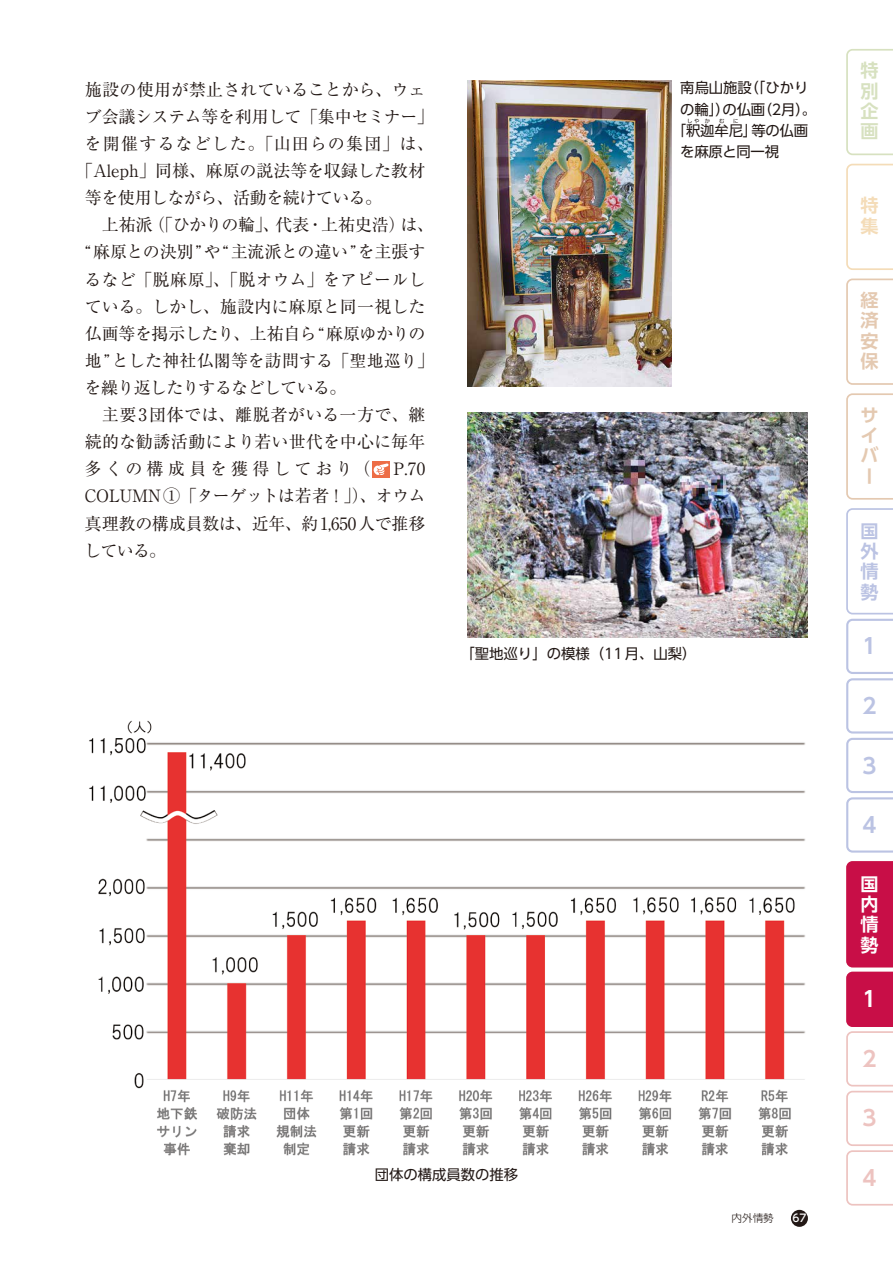
<style>
.page{position:relative;width:893px;height:1263px;background:#fff}
.page>*{position:absolute;margin:0;border:0;box-sizing:border-box;transform-origin:0 0}
.t1{font:700 21.3px "UD Shin Go Pr 6 N De";color:#bbc3e3}
.t2{font:700 21.3px "UD Shin Go Pr 6 N De";color:#edc3c0}
.t3{font:700 21.3px "UD Shin Go Pr 6 N De";color:#fff}
.t4{font:700 18px/20.4px "UD Shin Go Pr 6 N De";color:#e4c9b1;text-align:justify}
.t5{font:700 18px/20.4px "UD Shin Go Pr 6 N De";color:#bbc3e3;text-align:justify}
.t6{font:700 18px/20.4px "UD Shin Go Pr 6 N De";color:#d7e1c0;text-align:justify}
.t7{font:700 18px/20.4px "UD Shin Go Pr 6 N De";color:#fff;text-align:justify}
.t8{font:700 18px/20.4px "UD Shin Go Pr 6 N De";color:#f4dcb8}
.t9{font:16.95px/27.2px "Ryumin Pr 6 N";letter-spacing:-.005em;color:#221815;text-align:justify}
.t10{font:16.95px "Ryumin Pr 6 N";letter-spacing:-.03em;color:#221815}
.t11{font:16.95px "Ryumin Pr 6 N";letter-spacing:.07em;color:#221815}
.t12{font:16.95px "Ryumin Pr 6 N";letter-spacing:.03em;color:#221815}
.t13{font:16.95px "Ryumin Pr 6 N";letter-spacing:-.04em;color:#221815}
.t14{font:16.95px "Ryumin Pr 6 N";letter-spacing:.235em;color:#221815}
.t15{font:14.4px/21.3px "UD Shin Go Pr 6 N";color:#221815;text-align:center}
.t16{font:300 10.65px "UD Shin Go Pr 6 N";color:#221815}
.t17{font:500 10.65px "UD Shin Go Pr 6 N";color:#fff}
.t18{font:5.25px "UD Shin Go Pr 6 N";color:#221815}
</style>
<div class="page">
<div style="left:373px;top:461px;width:17px;height:16px;background:#ed6d46"></div>
<svg style="left:372px;top:463px;width:17px;height:12px"></svg>
<img style="left:468px;top:412px;width:340px;height:226px">
<img style="left:468px;top:81px;width:204px;height:306px">
<img style="left:89px;top:720px;width:717px;height:436px">
<svg style="left:846px;top:508px;width:47px;height:345px"></svg>
<svg style="left:846px;top:49px;width:47px;height:107px"></svg>
<svg style="left:846px;top:163px;width:47px;height:107px"></svg>
<svg style="left:846px;top:278px;width:47px;height:107px"></svg>
<svg style="left:846px;top:393px;width:47px;height:107px"></svg>
<div style="left:791px;top:1210px;width:17px;height:17px;background:#221815;border-radius:50%"></div>
<svg style="left:846px;top:861px;width:47px;height:345px"></svg>
<p class="t9" style="left:85px;top:75px;width:342px">施設の使用が禁止されていることから、ウェ</p>
<p class="t9" style="left:85px;top:102px;width:351px">ブ会議システム等を利用して「集中セミナー」</p>
<p class="t11" style="left:85px;top:130px;width:351px">を開催するなどした。「山田らの集団」は、</p>
<p class="t9" style="left:76px;top:156px;width:351px">「Aleph」同様、麻原の説法等を収録した教材</p>
<p class="t10" style="left:85px;top:185px;width:299px">等を使用しながら、活動を続けている。</p>
<p class="t9" style="left:102px;top:210px;width:334px">上祐派（「ひかりの輪」、代表・上祐史浩）は、</p>
<p class="t9" style="left:85px;top:238px;width:342px">“麻原との決別”や“主流派との違い”を主張す</p>
<p class="t9" style="left:85px;top:265px;width:342px">るなど「脱麻原」、「脱オウム」をアピールし</p>
<p class="t9" style="left:85px;top:292px;width:342px">ている。しかし、施設内に麻原と同一視した</p>
<p class="t10" style="left:85px;top:320px;width:342px">仏画等を掲示したり、上祐自ら“麻原ゆかりの</p>
<p class="t9" style="left:85px;top:346px;width:351px">地”とした神社仏閣等を訪問する「聖地巡り」</p>
<p class="t13" style="left:85px;top:374px;width:263px">を繰り返したりするなどしている。</p>
<p class="t12" style="left:102px;top:401px;width:325px">主要3団体では、離脱者がいる一方で、継</p>
<p class="t9" style="left:85px;top:427px;width:342px">続的な勧誘活動により若い世代を中心に毎年</p>
<p class="t14" style="left:85px;top:456px;width:287px">多くの構成員を獲得しており（</p>
<p class="t9" style="left:84px;top:454px;width:343px;text-indent:309px">P.70<br>COLUMN①「ターゲットは若者！」）、オウム真理教の構成員数は、近年、約1,650人で推移している。</p>
<p class="t15" style="left:672px;top:77px;width:146px">南烏山施設（｢ひかりの輪｣）の仏画（2月）。「釈迦牟尼」等の仏画</p>
<p class="t18" style="left:687px;top:116px;width:14px">しや</p>
<p class="t18" style="left:705px;top:116px;width:7px">か</p>
<p class="t18" style="left:719px;top:116px;width:7px">む</p>
<p class="t18" style="left:733px;top:116px;width:7px">に</p>
<p class="t15" style="left:680px;top:141px;width:101px">を麻原と同一視</p>
<p class="t15" style="left:461px;top:642px;width:237px">「聖地巡り」の模様（11月、山梨）</p>
<p class="t15" style="left:375px;top:1164px;width:145px">団体の構成員数の推移</p>
<p class="t16" style="left:731px;top:1210px;width:44px">内外情勢</p>
<p class="t17" style="left:792px;top:1210px;width:16px">67</p>
<p class="t6" style="left:860px;top:60px;width:19px">特別企画</p>
<p class="t8" style="left:860px;top:195px;width:19px">特集</p>
<p class="t4" style="left:860px;top:289px;width:19px">経済安保</p>
<p class="t4" style="left:860px;top:404px;width:20px">サイバー</p>
<p class="t5" style="left:860px;top:520px;width:19px">国外情勢</p>
<p class="t1" style="left:863px;top:629px;width:16px">1</p>
<p class="t1" style="left:863px;top:688px;width:16px">2</p>
<p class="t1" style="left:863px;top:748px;width:16px">3</p>
<p class="t1" style="left:863px;top:808px;width:16px">4</p>
<p class="t7" style="left:860px;top:873px;width:19px">国内情勢</p>
<p class="t3" style="left:863px;top:982px;width:16px">1</p>
<p class="t2" style="left:863px;top:1041px;width:16px">2</p>
<p class="t2" style="left:863px;top:1101px;width:16px">3</p>
<p class="t2" style="left:863px;top:1160px;width:16px">4</p>
</div>
